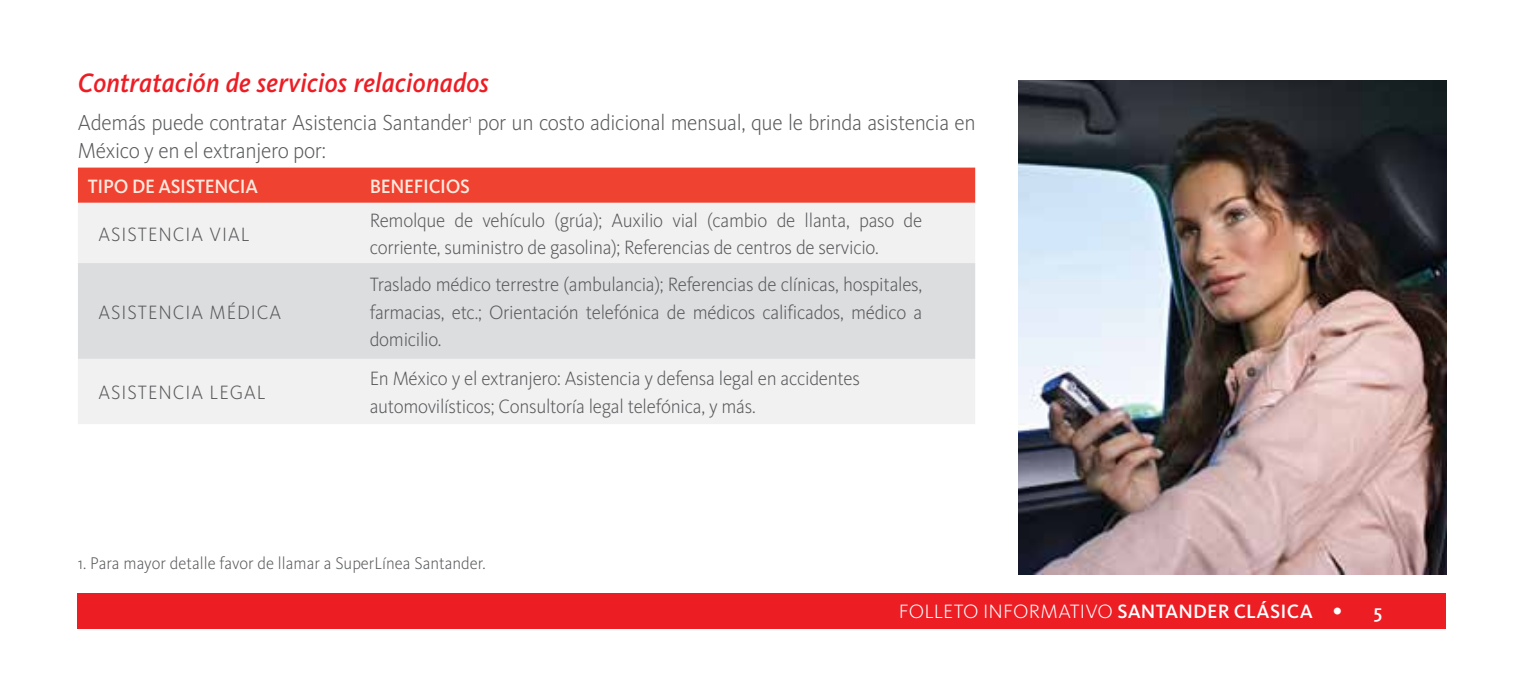
<style>
.page{position:relative;width:1524px;height:674px;background:#fff}
.page>*{position:absolute;margin:0;border:0;box-sizing:border-box;transform-origin:0 0}
.t1{font:italic 500 27.5px "Kievit OT";letter-spacing:.01em;color:#ed1d24;scale:.94 1}
.t2{font:300 22.5px/27.5px "Kievit OT";letter-spacing:-.015em;color:#58595b;scale:.96 1}
.t3{font:300 20px/27.5px "Kievit OT";letter-spacing:-.015em;color:#58595b;scale:.96 1}
.t4{font:300 20px "Kievit OT";letter-spacing:.05em;color:#58595b;scale:.96 1}
.t5{font:300 20px "Kievit OT";letter-spacing:.005em;color:#fff}
.t6{font:500 20px "Kievit OT";letter-spacing:-.015em;color:#fee9df;scale:.96 1}
.t7{font:500 20px "Kievit OT";color:#fff}
.t8{font:300 17.5px "Kievit OT";color:#58595b;scale:.96 1}
.s1{font-weight:500}
.s2{font-family:"Frutiger";font-weight:900}
</style>
<div class="page">
<div style="left:78px;top:593px;width:1368px;height:35px;background:#ed1d24"></div>
<div style="left:78px;top:167px;width:897px;height:36px;background:#ef4230"></div>
<div style="left:78px;top:203px;width:897px;height:221px;background:#f1f1f2"></div>
<div style="left:78px;top:263px;width:897px;height:95px;background:#dcddde"></div>
<img style="left:1018px;top:80px;width:428px;height:494px">
<h1 class="t1" style="left:78px;top:66px;width:439px">Contratación de servicios relacionados</h1>
<p class="t2" style="left:78px;top:108px;width:937px">Además puede contratar Asistencia Santander<sup>1</sup> por un costo adicional mensual, que le brinda asistencia en<br>México y en el extranjero por:</p>
<p class="t6" style="left:88px;top:174px;width:179px">TIPO DE ASISTENCIA</p>
<p class="t6" style="left:370px;top:174px;width:106px">BENEFICIOS</p>
<p class="t4" style="left:99px;top:222px;width:159px">ASISTENCIA VIAL</p>
<p class="t3" style="left:370px;top:206px;width:577px">Remolque de vehículo (grúa); Auxilio vial (cambio de llanta, paso de corriente, suministro de gasolina); Referencias de centros de servicio.</p>
<p class="t4" style="left:99px;top:299px;width:192px">ASISTENCIA MÉDICA</p>
<p class="t4" style="left:99px;top:380px;width:175px">ASISTENCIA LEGAL</p>
<p class="t3" style="left:370px;top:270px;width:577px;text-align:justify">Traslado médico terrestre (ambulancia); Referencias de clínicas, hospitales, farmacias, etc.; Orientación telefónica de médicos calificados, médico a domicilio.</p>
<p class="t3" style="left:370px;top:364px;width:512px">En México y el extranjero: Asistencia y defensa legal en accidentes automovilísticos; Consultoría legal telefónica, y más.</p>
<p class="t8" style="left:78px;top:552px;width:426px">1. Para mayor detalle favor de llamar a SuperLínea Santander.</p>
<p class="t5" style="left:899px;top:598px;width:445px">FOLLETO INFORMATIVO <span class="s1">SANTANDER CLÁSICA</span> <span class="s2">•</span></p>
<p class="t7" style="left:1373px;top:598px;width:10px">5</p>
</div>
